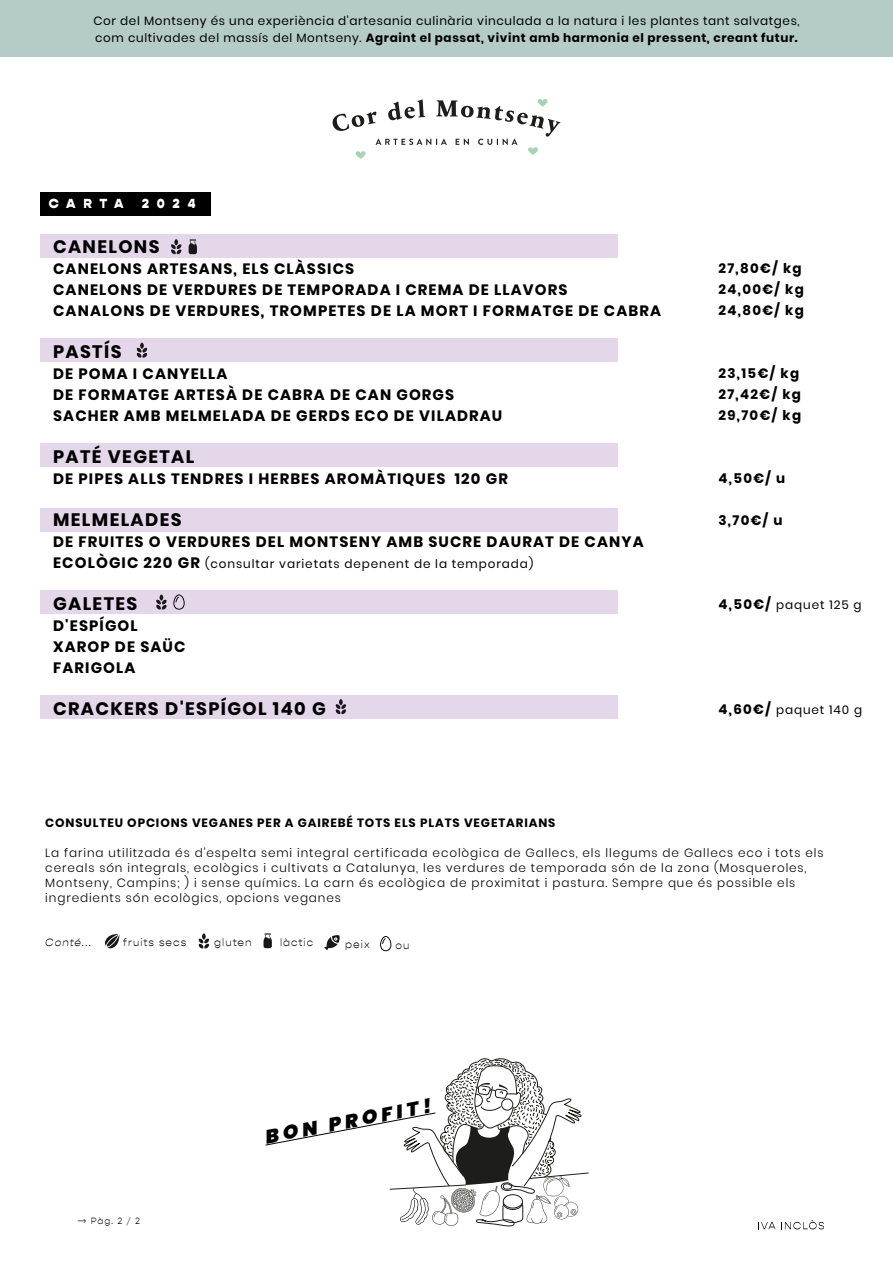
<style>
.page{position:relative;width:893px;height:1263px;background:#fff}
.page>*{position:absolute;margin:0;border:0;box-sizing:border-box;transform-origin:0 0}
.t1{font:italic 900 19.2px "Poppins";color:#000;scale:1.04 1}
.t2{font:700 18px "Poppins";letter-spacing:.075em;color:#000}
.t3{font:700 15px/21px "Poppins";letter-spacing:.075em;color:#000}
.t4{font:700 13.5px/21px "Poppins";letter-spacing:.1em;color:#000}
.t5{font:800 13.05px "Gopher";letter-spacing:.585em;color:#fff}
.t6{font:300 12px/15px "Poppins";letter-spacing:.075em;color:#000}
.t7{font:12px/16.5px "Poppins";letter-spacing:.05em;color:#000}
.t8{font:12px "Poppins";letter-spacing:.075em;color:#000}
.t9{font:700 12px "Poppins";letter-spacing:.075em;color:#000}
.t10{font:300 10.5px "Gopher";letter-spacing:.1em;color:#000}
.t11{font:italic 300 10.5px "Gopher";letter-spacing:.09em;color:#000}
.t12{font:300 10.5px "Gopher";color:#010000}
.t13{font:300 9px "Gopher";color:#000}
.s1{font-weight:700}
.s2{font-weight:700;font-size:15px}
.s3{font-weight:700;font-size:13.5px}
</style>
<div class="page">
<div style="left:40px;top:234px;width:578px;height:23px;background:#e3d7e9"></div>
<div style="left:40px;top:338px;width:578px;height:24px;background:#e3d7e9"></div>
<div style="left:40px;top:443px;width:578px;height:23px;background:#e3d7e9"></div>
<div style="left:40px;top:508px;width:578px;height:23px;background:#e3d7e9"></div>
<div style="left:40px;top:590px;width:578px;height:24px;background:#e3d7e9"></div>
<div style="left:40px;top:695px;width:578px;height:24px;background:#e3d7e9"></div>
<svg style="left:758px;top:1222px;width:17px;height:7px"></svg>
<svg style="left:781px;top:1220px;width:43px;height:9px"></svg>
<div style="left:0;top:0;width:893px;height:57px;background:#b5cbc8"></div>
<svg style="left:332px;top:99px;width:228px;height:60px"></svg>
<svg style="left:265px;top:1058px;width:324px;height:169px"></svg>
<svg style="left:173px;top:594px;width:12px;height:16px"></svg>
<svg style="left:189px;top:239px;width:8px;height:15px"></svg>
<svg style="left:171px;top:239px;width:10px;height:15px"></svg>
<svg style="left:156px;top:594px;width:11px;height:15px"></svg>
<svg style="left:336px;top:699px;width:10px;height:15px"></svg>
<svg style="left:137px;top:342px;width:10px;height:16px"></svg>
<svg style="left:264px;top:933px;width:8px;height:15px"></svg>
<svg style="left:105px;top:934px;width:14px;height:14px"></svg>
<svg style="left:199px;top:933px;width:10px;height:15px"></svg>
<svg style="left:324px;top:935px;width:16px;height:15px"></svg>
<svg style="left:380px;top:936px;width:11px;height:15px"></svg>
<div style="left:40px;top:193px;width:170px;height:23px;background:#000"></div>
<p class="t7" style="left:93px;top:13px;width:708px">Cor del Montseny és una experiència d'artesania culinària vinculada a la natura i les plantes tant salvatges, com cultivades del massís del Montseny. <span class="s1">Agraint el passat, vivint amb harmonia el pressent, creant futur.</span></p>
<p class="t5" style="left:49px;top:195px;width:76px">CARTA</p>
<p class="t5" style="left:142px;top:195px;width:55px">2024</p>
<p class="t2" style="left:53px;top:236px;width:108px">CANELONS</p>
<p class="t3" style="left:53px;top:258px;width:609px">CANELONS ARTESANS, ELS CLÀSSICS<br>CANELONS DE VERDURES DE TEMPORADA I CREMA DE LLAVORS<br>CANALONS DE VERDURES, TROMPETES DE LA MORT I FORMATGE DE CABRA</p>
<p class="t2" style="left:53px;top:341px;width:70px">PASTÍS</p>
<p class="t3" style="left:53px;top:363px;width:451px">DE POMA I CANYELLA<br>DE FORMATGE ARTESÀ DE CABRA DE CAN GORGS<br>SACHER AMB MELMELADA DE GERDS ECO DE VILADRAU</p>
<p class="t2" style="left:53px;top:446px;width:143px">PATÉ VEGETAL</p>
<p class="t3" style="left:53px;top:468px;width:456px">DE PIPES ALLS TENDRES I HERBES AROMÀTIQUES 120 GR</p>
<p class="t2" style="left:53px;top:509px;width:130px">MELMELADES</p>
<p class="t3" style="left:53px;top:531px;width:592px">DE FRUITES O VERDURES DEL MONTSENY AMB SUCRE DAURAT DE CANYA</p>
<p class="t8" style="left:53px;top:556px;width:482px"><span class="s2">ECOLÒGIC 220 GR</span> (consultar varietats depenent de la temporada)</p>
<p class="t2" style="left:53px;top:593px;width:86px">GALETES</p>
<p class="t3" style="left:53px;top:615px;width:134px">D'ESPÍGOL<br>XAROP DE SAÜC<br>FARIGOLA</p>
<p class="t2" style="left:53px;top:698px;width:274px">CRACKERS D'ESPÍGOL 140 G</p>
<p class="t4" style="left:718px;top:258px;width:87px">27,80€/ kg<br>24,00€/ kg<br>24,80€/ kg</p>
<p class="t4" style="left:718px;top:363px;width:84px">23,15€/ kg<br>27,42€/ kg<br>29,70€/ kg</p>
<p class="t4" style="left:718px;top:468px;width:68px">4,50€/ u</p>
<p class="t4" style="left:718px;top:510px;width:66px">3,70€/ u</p>
<p class="t8" style="left:718px;top:598px;width:145px"><span class="s3">4,50€/</span> paquet 125 g</p>
<p class="t8" style="left:718px;top:703px;width:145px"><span class="s3">4,60€/</span> paquet 140 g</p>
<p class="t9" style="left:45px;top:815px;width:512px">CONSULTEU OPCIONS VEGANES PER A GAIREBÉ TOTS ELS PLATS VEGETARIANS</p>
<p class="t6" style="left:45px;top:845px;width:780px">La farina utilitzada és d'espelta semi integral certificada ecològica de Gallecs, els llegums de Gallecs eco i tots els cereals són integrals, ecològics i cultivats a Catalunya, les verdures de temporada són de la zona (Mosqueroles, Montseny, Campins; ) i sense químics. La carn és ecològica de proximitat i pastura. Sempre que és possible els ingredients són ecològics, opcions veganes</p>
<p class="t11" style="left:45px;top:937px;width:48px">Conté...</p>
<p class="t10" style="left:123px;top:937px;width:65px">fruits secs</p>
<p class="t10" style="left:214px;top:937px;width:39px">gluten</p>
<p class="t10" style="left:280px;top:937px;width:35px">làctic</p>
<p class="t10" style="left:345px;top:938px;width:26px">peix</p>
<p class="t12" style="left:395px;top:940px;width:15px">ou</p>
<p class="t13" style="left:77px;top:1216px;width:65px">⟶ Pàg. 2 / 2</p>
<p class="t1" style="left:262px;top:1126px;width:163px;rotate:-11deg">BON PROFIT!</p>
</div>
